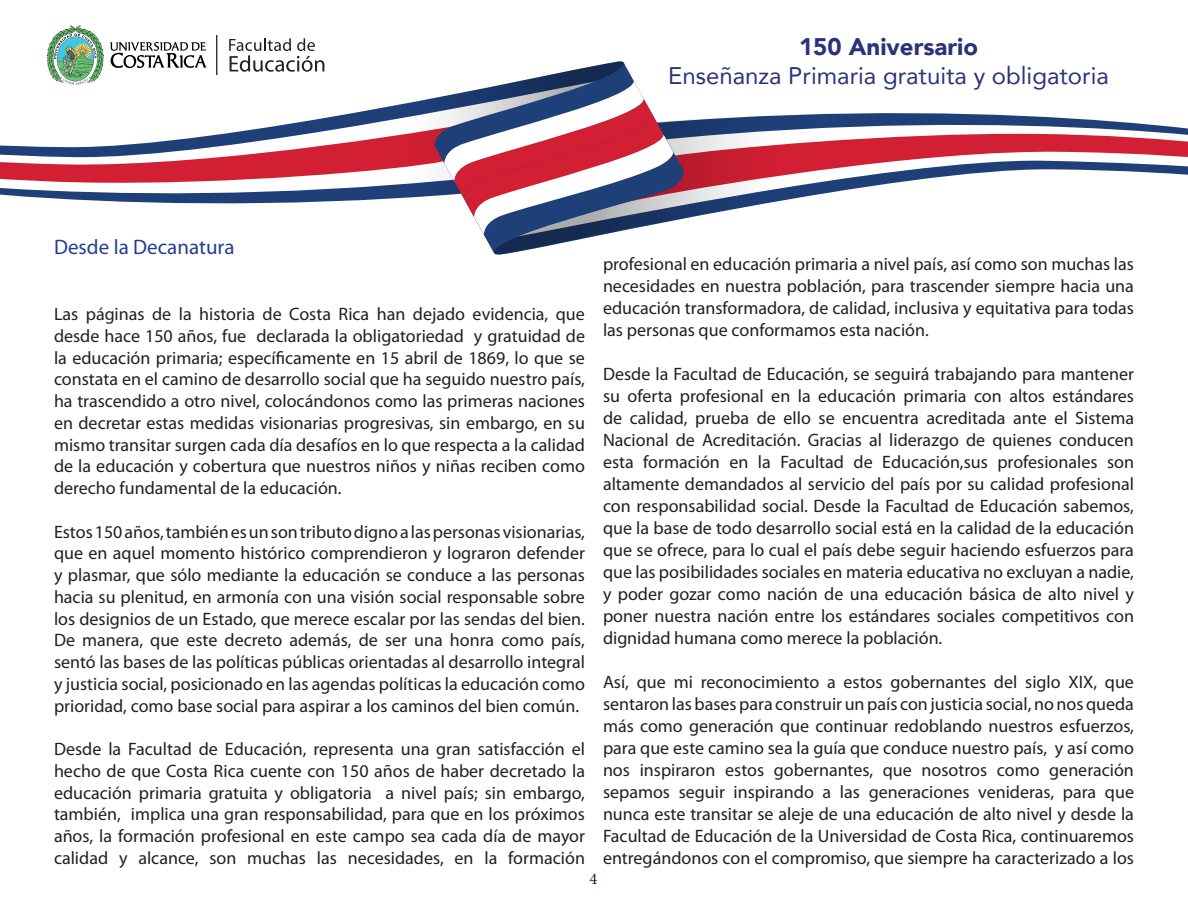
<style>
.page{position:relative;width:1188px;height:918px;background:#fff}
.page>*{position:absolute;margin:0;border:0;box-sizing:border-box;transform-origin:0 0}
.t1{font:24px "Avenir";color:#2a337a}
.t2{font:900 24px "Avenir";color:#2a337a}
.titulo{font:21px "Myriad Pro";color:#253f8e}
.TXT_NORMAL{font:18px/22px "Myriad Pro";color:#231f20;text-align:justify}
.t3{font:16.5px "Minion Pro";color:#112147}
</style>
<div class="page">
<svg style="left:0;top:25px;width:1188px;height:228px"></svg>
<h1 class="t2" style="left:799px;top:26px;width:181px">150 Aniversario</h1>
<h1 class="t1" style="left:668px;top:57px;width:442px">Enseñanza Primaria gratuita y obligatoria</h1>
<p class="titulo" style="left:54px;top:236px;width:182px">Desde la Decanatura</p>
<p class="TXT_NORMAL" style="left:54px;top:303px;width:533px">Las páginas de la historia de Costa Rica han dejado evidencia, que desde hace 150 años, fue declarada la obligatoriedad y gratuidad de la educación primaria; específicamente en 15 abril de 1869, lo que se constata en el camino de desarrollo social que ha seguido nuestro país, ha trascendido a otro nivel, colocándonos como las primeras naciones en decretar estas medidas visionarias progresivas, sin embargo, en su mismo transitar surgen cada día desafíos en lo que respecta a la calidad de la educación y cobertura que nuestros niños y niñas reciben como derecho fundamental de la educación.</p>
<p class="TXT_NORMAL" style="left:54px;top:521px;width:533px">Estos 150 años, también es un son tributo digno a las personas visionarias, que en aquel momento histórico comprendieron y lograron defender y plasmar, que sólo mediante la educación se conduce a las personas hacia su plenitud, en armonía con una visión social responsable sobre los designios de un Estado, que merece escalar por las sendas del bien.<br>De manera, que este decreto además, de ser una honra como país, sentó las bases de las políticas públicas orientadas al desarrollo integral y justicia social, posicionado en las agendas políticas la educación como prioridad, como base social para aspirar a los caminos del bien común.</p>
<p class="TXT_NORMAL" style="left:54px;top:739px;width:533px">Desde la Facultad de Educación, representa una gran satisfacción el hecho de que Costa Rica cuente con 150 años de haber decretado la educación primaria gratuita y obligatoria a nivel país; sin embargo, también, implica una gran responsabilidad, para que en los próximos años, la formación profesional en este campo sea cada día de mayor calidad y alcance, son muchas las necesidades, en la formación</p>
<p class="TXT_NORMAL" style="left:603px;top:253px;width:533px">profesional en educación primaria a nivel país, así como son muchas las necesidades en nuestra población, para trascender siempre hacia una educación transformadora, de calidad, inclusiva y equitativa para todas las personas que conformamos esta nación.</p>
<p class="TXT_NORMAL" style="left:603px;top:363px;width:533px">Desde la Facultad de Educación, se seguirá trabajando para mantener su oferta profesional en la educación primaria con altos estándares de calidad, prueba de ello se encuentra acreditada ante el Sistema Nacional de Acreditación. Gracias al liderazgo de quienes conducen esta formación en la Facultad de Educación,sus profesionales son altamente demandados al servicio del país por su calidad profesional con responsabilidad social. Desde la Facultad de Educación sabemos, que la base de todo desarrollo social está en la calidad de la educación que se ofrece, para lo cual el país debe seguir haciendo esfuerzos para que las posibilidades sociales en materia educativa no excluyan a nadie, y poder gozar como nación de una educación básica de alto nivel y poner nuestra nación entre los estándares sociales competitivos con dignidad humana como merece la población.</p>
<p class="TXT_NORMAL" style="left:603px;top:671px;width:533px">Así, que mi reconocimiento a estos gobernantes del siglo XIX, que sentaron las bases para construir un país con justicia social, no nos queda más como generación que continuar redoblando nuestros esfuerzos, para que este camino sea la guía que conduce nuestro país, y así como nos inspiraron estos gobernantes, que nosotros como generación sepamos seguir inspirando a las generaciones venideras, para que nunca este transitar se aleje de una educación de alto nivel y desde la Facultad de Educación de la Universidad de Costa Rica, continuaremos entregándonos con el compromiso, que siempre ha caracterizado a los</p>
<p class="t3" style="left:589px;top:868px;width:9px">4</p>
</div>
